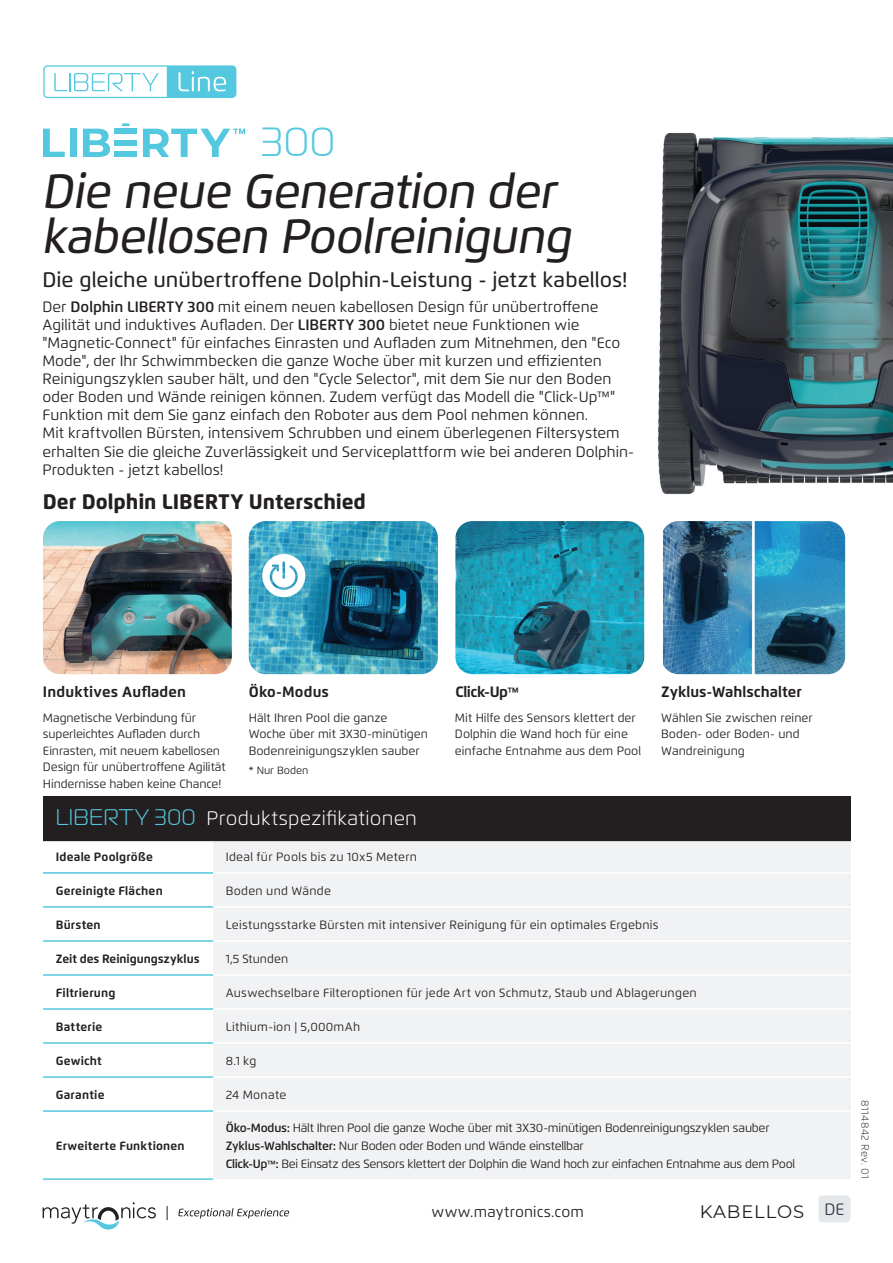
<style>
.page{position:relative;width:893px;height:1263px;background:#fff}
.page>*{position:absolute;margin:0;border:0;box-sizing:border-box;transform-origin:0 0}
.t1{font:italic 500 48px/45px "Flexo";letter-spacing:-.015em;color:#231f20}
.t2{font:300 40.5px "Magistral";color:#54c8df}
.t3{font:500 21px "Flexo";color:#231f20}
.t4{font:800 21px "Flexo";color:#231f20}
.t5{font:300 19.5px "Flexo";letter-spacing:.015em;color:#fff}
.t6{font:18px "Montserrat";letter-spacing:.05em;color:#231f20}
.t7{font:16.5px "Flexo";color:#343d47}
.t8{font:15px/18px "Flexo";color:#231f20}
.t9{font:700 15px "Flexo";letter-spacing:.005em;color:#231f20}
.t10{font:12px/16.5px "Flexo";color:#231f20}
.t11{font:12px/18px "Flexo";letter-spacing:-.02em;color:#231f20}
.t12{font:12px "Flexo";letter-spacing:.02em;color:#231f20}
.t13{font:700 12px "Flexo";letter-spacing:.015em;color:#231f20}
.t14{font:12px "Flexo";letter-spacing:.025em;color:#231f20}
.t15{font:700 12px "Flexo";letter-spacing:-.005em;color:#231f20}
.t16{font:300 10.5px "Flexo";letter-spacing:.035em;color:#343d47}
.t17{font:10.5px "Flexo";color:#231f20}
.s1{font-weight:600}
.s2{font-size:13.5px}
.s3{font-size:12px}
.s4{font-family:"Magistral";font-size:22.5px;color:#54c8df}
.s5{font-weight:600;font-size:9px}
</style>
<div class="page">
<img style="left:657px;top:132px;width:236px;height:363px">
<div style="left:43px;top:796px;width:808px;height:43px;background:#231f20"></div>
<div style="left:213px;top:841px;width:638px;height:338px;background:#f1f2f4"></div>
<hr style="left:213px;top:837px;width:638px;height:4px;background:#231f20">
<hr style="left:43px;top:837px;width:170px;height:4px;background:#231f20">
<hr style="left:43px;top:872px;width:170px;height:2px;background:#54c8df">
<hr style="left:43px;top:906px;width:170px;height:2px;background:#54c8df">
<hr style="left:43px;top:940px;width:170px;height:2px;background:#54c8df">
<hr style="left:43px;top:974px;width:170px;height:2px;background:#54c8df">
<hr style="left:43px;top:1008px;width:170px;height:2px;background:#54c8df">
<hr style="left:43px;top:1042px;width:170px;height:2px;background:#54c8df">
<hr style="left:43px;top:1076px;width:170px;height:2px;background:#54c8df">
<hr style="left:213px;top:872px;width:638px;height:2px;background:#fff">
<hr style="left:213px;top:906px;width:638px;height:2px;background:#fff">
<hr style="left:213px;top:940px;width:638px;height:2px;background:#fff">
<hr style="left:213px;top:974px;width:638px;height:2px;background:#fff">
<hr style="left:213px;top:1008px;width:638px;height:2px;background:#fff">
<hr style="left:213px;top:1042px;width:638px;height:2px;background:#fff">
<hr style="left:213px;top:1076px;width:638px;height:2px;background:#fff">
<hr style="left:213px;top:1110px;width:638px;height:2px;background:#fff">
<hr style="left:43px;top:1110px;width:170px;height:2px;background:#54c8df">
<hr style="left:43px;top:1178px;width:170px;height:2px;background:#54c8df">
<svg style="left:818px;top:1195px;width:32px;height:27px"></svg>
<svg style="left:167px;top:1206px;width:1px;height:14px"></svg>
<svg style="left:178px;top:1208px;width:111px;height:10px"></svg>
<svg style="left:43px;top:1202px;width:113px;height:28px"></svg>
<svg style="left:43px;top:129px;width:22px;height:28px"></svg>
<div style="left:70px;top:129px;width:7px;height:28px;background:#54c8df"></div>
<svg style="left:83px;top:129px;width:27px;height:28px"></svg>
<svg style="left:143px;top:129px;width:102px;height:28px"></svg>
<div style="left:115px;top:129px;width:22px;height:5px;background:#54c8df"></div>
<div style="left:115px;top:152px;width:22px;height:5px;background:#54c8df"></div>
<div style="left:115px;top:140px;width:22px;height:5px;background:#54c8df"></div>
<svg style="left:122px;top:123px;width:7px;height:3px"></svg>
<img style="left:43px;top:521px;width:189px;height:153px">
<img style="left:455px;top:521px;width:189px;height:153px">
<img style="left:249px;top:521px;width:189px;height:153px">
<img style="left:663px;top:521px;width:182px;height:153px">
<svg style="left:43px;top:65px;width:193px;height:34px"></svg>
<svg style="left:262px;top:554px;width:43px;height:43px"></svg>
<h2 class="t2" style="left:260px;top:118px;width:76px">300</h2>
<h1 class="t1" style="left:43px;top:169px;width:531px">Die neue Generation der kabellosen Poolreinigung</h1>
<h3 class="t3" style="left:43px;top:267px;width:586px">Die gleiche unübertroffene Dolphin-Leistung - jetzt kabellos!</h3>
<p class="t8" style="left:43px;top:298px;width:593px">Der <span class="s1">Dolphin LIBERTY 300</span> mit einem neuen kabellosen Design für unübertroffene Agilität und induktives Aufladen. Der <span class="s1">LIBERTY 300</span> bietet neue Funktionen wie "Magnetic-Connect" für einfaches Einrasten und Aufladen zum Mitnehmen, den "Eco Mode", der Ihr Schwimmbecken die ganze Woche über mit kurzen und effizienten Reinigungszyklen sauber hält, und den "Cycle Selector", mit dem Sie nur den Boden oder Boden und Wände reinigen können. Zudem verfügt das Modell die "Click-Up<span class="s2">™</span>" Funktion mit dem Sie ganz einfach den Roboter aus dem Pool nehmen können.<br>Mit kraftvollen Bürsten, intensivem Schrubben und einem überlegenen Filtersystem erhalten Sie die gleiche Zuverlässigkeit und Serviceplattform wie bei anderen Dolphin-Produkten - jetzt kabellos!</p>
<h3 class="t4" style="left:43px;top:489px;width:325px">Der Dolphin LIBERTY Unterschied</h3>
<p class="t9" style="left:43px;top:683px;width:145px">Induktives Aufladen</p>
<p class="t9" style="left:249px;top:683px;width:82px">Öko-Modus</p>
<p class="t9" style="left:455px;top:683px;width:65px">Click-Up<span class="s3">™</span></p>
<p class="t9" style="left:661px;top:683px;width:142px">Zyklus-Wahlschalter</p>
<p class="t10" style="left:43px;top:709px;width:184px">Magnetische Verbindung für superleichtes Aufladen durch<br>Einrasten, mit neuem kabellosen<br>Design für unübertroffene Agilität<br>Hindernisse haben keine Chance!</p>
<p class="t10" style="left:249px;top:709px;width:181px">Hält Ihren Pool die ganze<br>Woche über mit 3X30-minütigen<br>Bodenreinigungszyklen sauber</p>
<p class="t17" style="left:249px;top:764px;width:61px">* Nur Boden</p>
<p class="t10" style="left:455px;top:709px;width:188px">Mit Hilfe des Sensors klettert der<br>Dolphin die Wand hoch für eine einfache Entnahme aus dem Pool</p>
<p class="t10" style="left:661px;top:709px;width:153px">Wählen Sie zwischen reiner<br>Boden- oder Boden- und<br>Wandreinigung</p>
<h3 class="t5" style="left:56px;top:807px;width:363px"><span class="s4">LIBERTY 300</span> Produktspezifikationen</h3>
<p class="t13" style="left:56px;top:850px;width:99px">Ideale Poolgröße</p>
<p class="t14" style="left:226px;top:850px;width:193px">Ideal für Pools bis zu 10x5 Metern</p>
<p class="t13" style="left:56px;top:883px;width:109px">Gereinigte Flächen</p>
<p class="t12" style="left:226px;top:883px;width:107px">Boden und Wände</p>
<p class="t13" style="left:56px;top:917px;width:46px">Bürsten</p>
<p class="t12" style="left:226px;top:917px;width:434px">Leistungsstarke Bürsten mit intensiver Reinigung für ein optimales Ergebnis</p>
<p class="t15" style="left:56px;top:951px;width:145px">Zeit des Reinigungszyklus</p>
<p class="t10" style="left:226px;top:950px;width:64px">1,5 Stunden</p>
<p class="t13" style="left:56px;top:985px;width:61px">Filtrierung</p>
<p class="t12" style="left:226px;top:985px;width:472px">Auswechselbare Filteroptionen für jede Art von Schmutz, Staub und Ablagerungen</p>
<p class="t13" style="left:56px;top:1019px;width:48px">Batterie</p>
<p class="t14" style="left:226px;top:1019px;width:136px">Lithium-ion | 5,000mAh</p>
<p class="t13" style="left:56px;top:1053px;width:48px">Gewicht</p>
<p class="t10" style="left:226px;top:1052px;width:32px">8.1 kg</p>
<p class="t13" style="left:56px;top:1087px;width:50px">Garantie</p>
<p class="t12" style="left:226px;top:1087px;width:62px">24 Monate</p>
<p class="t11" style="left:226px;top:1119px;width:571px"><span class="s1">Öko-Modus:</span> Hält Ihren Pool die ganze Woche über mit 3X30-minütigen Bodenreinigungszyklen sauber<br><span class="s1">Zyklus-Wahlschalter:</span> Nur Boden oder Boden und Wände einstellbar<br><span class="s1">Click-Up</span><span class="s5">™</span><span class="s1">:</span> Bei Einsatz des Sensors klettert der Dolphin die Wand hoch zur einfachen Entnahme aus dem Pool</p>
<p class="t13" style="left:56px;top:1138px;width:130px">Erweiterte Funktionen</p>
<p class="t8" style="left:431px;top:1202px;width:154px">www.maytronics.com</p>
<p class="t7" style="left:824px;top:1199px;width:21px">DE</p>
<p class="t6" style="left:700px;top:1199px;width:106px">KABELLOS</p>
<p class="t16" style="left:872px;top:1100px;width:80px;rotate:90deg">8114842 Rev. 01</p>
</div>
